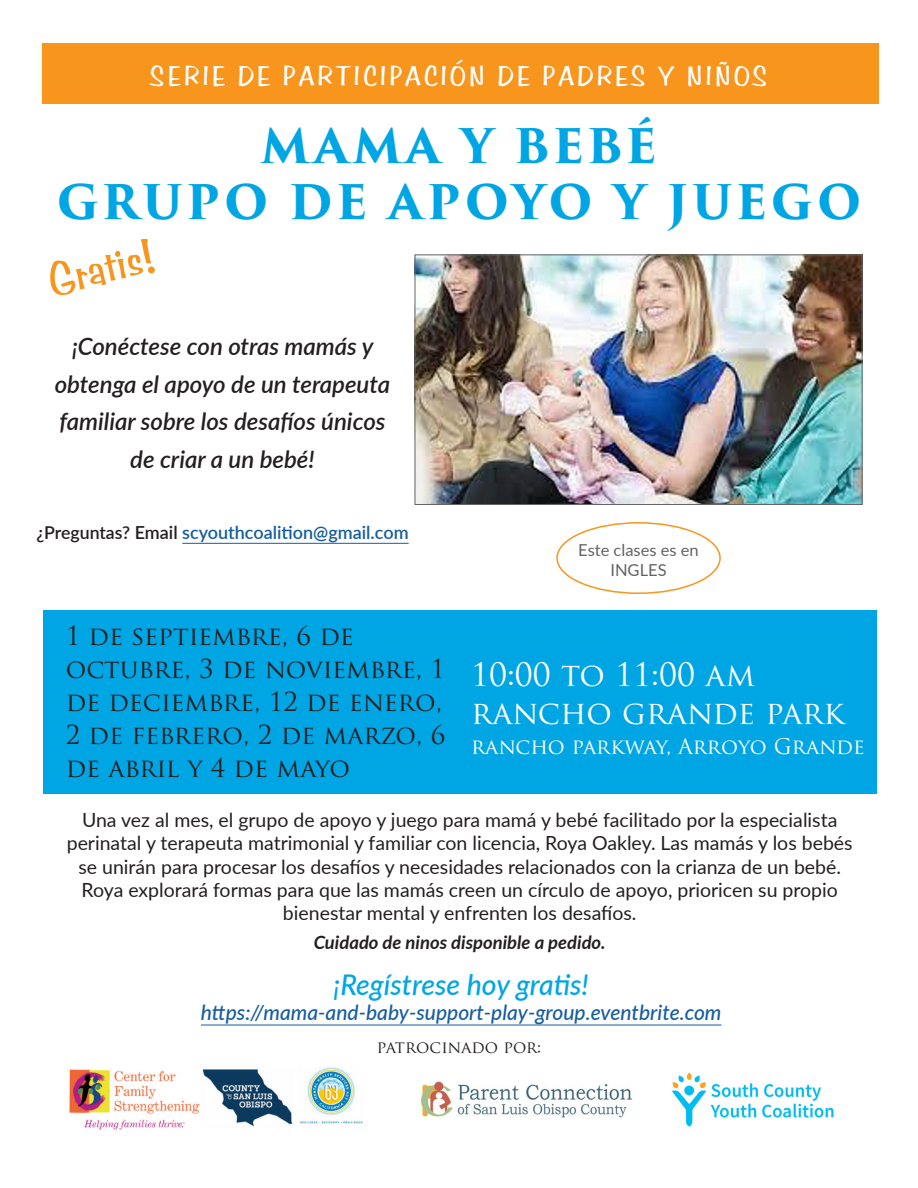
<style>
.page{position:relative;width:918px;height:1188px;background:#fff}
.page>*{position:absolute;margin:0;border:0;box-sizing:border-box;transform-origin:0 0}
.t1{font:700 46.5px "Trajan Pro 3";letter-spacing:.075em;color:#00a6e4}
.t2{font:46.5px "Benguiat Frisky ATT";color:#f7951d}
.t3{font:31.5px/37.8px "Trajan Pro";color:#fff}
.t4{font:italic 500 28.5px "Lato";color:#00a6e4}
.t5{font:27px "Benguiat Frisky ATT";letter-spacing:.09em;color:#fff;scale:1.04 1}
.t6{font:25.5px/33px "Trajan Pro";color:#231f20}
.t7{font:italic 600 24px/37.5px "Lato";color:#231f20;text-align:center}
.t8{font:italic 500 21px "Lato";color:#175d9e}
.t9{font:21px "Trajan Pro";color:#fff}
.t10{font:19.5px/23.4px "Lato";color:#231f20;text-align:center}
.t11{font:italic 700 18.45px "Lato";color:#231f20}
.t12{font:600 18px "Lato";color:#175d9e}
.t13{font:16.5px/19.8px "Lato";color:#636366;text-align:center}
.t14{font:16.5px "Trajan Pro";color:#231f20}
.s1{font-size:17.7px;color:#231f20}
.s2{color:#231f20}
</style>
<div class="page">
<div style="left:42px;top:44px;width:837px;height:60px;background:#f7951d"></div>
<hr style="left:182px;top:543px;width:227px;height:1px;background:#175d9e">
<div style="left:43px;top:610px;width:834px;height:184px;background:#00a6e4"></div>
<hr style="left:201px;top:1025px;width:521px;height:1px;background:#175d9e">
<img style="left:69px;top:1067px;width:294px;height:63px">
<img style="left:421px;top:1081px;width:212px;height:37px">
<img style="left:672px;top:1072px;width:162px;height:55px">
<div style="left:556px;top:522px;width:165px;height:72px;border:2px solid #f7951d;border-radius:50%"></div>
<img style="left:417px;top:257px;width:443px;height:246px">
<div style="left:415px;top:255px;width:447px;height:250px;border:1px solid #656568"></div>
<p class="t5" style="left:150px;top:59px;width:595px">SERIE DE PARTICIPACIÓN DE PADRES Y NIÑOS</p>
<p class="t1" style="left:261px;top:112px;width:398px">MAMA Y BEBÉ</p>
<p class="t1" style="left:57px;top:168px;width:806px">GRUPO DE APOYO Y JUEGO</p>
<p class="t2" style="left:41px;top:253px;width:110px;rotate:-14deg">Gratis!</p>
<p class="t7" style="left:55px;top:327px;width:337px">¡Conéctese con otras mamás y obtenga el apoyo de un terapeuta familiar sobre los desafíos únicos de criar a un bebé!</p>
<p class="t12" style="left:36px;top:520px;width:374px"><span class="s1">¿Preguntas?</span> <span class="s2">Email</span> scyouthcoalition@gmail.com</p>
<p class="t6" style="left:66px;top:619px;width:381px">1 de septiembre, 6 de octubre, 3 de noviembre, 1 de deciembre, 12 de enero,<br>2 de febrero, 2 de marzo, 6 de abril y 4 de mayo</p>
<p class="t13" style="left:578px;top:540px;width:122px">Este clases es en<br>INGLES</p>
<p class="t3" style="left:471px;top:655px;width:375px">10:00 to 11:00 am rancho grande park</p>
<p class="t9" style="left:471px;top:733px;width:395px">rancho parkway, Arroyo Grande</p>
<p class="t10" style="left:67px;top:807px;width:787px">Una vez al mes, el grupo de apoyo y juego para mamá y bebé facilitado por la especialista perinatal y terapeuta matrimonial y familiar con licencia, Roya Oakley. Las mamás y los bebés se unirán para procesar los desafíos y necesidades relacionados con la crianza de un bebé.<br>Roya explorará formas para que las mamás creen un círculo de apoyo, prioricen su propio bienestar mental y enfrenten los desafíos.</p>
<p class="t11" style="left:314px;top:929px;width:294px">Cuidado de ninos disponible a pedido.</p>
<p class="t4" style="left:334px;top:964px;width:257px">¡Regístrese hoy gratis!</p>
<p class="t8" style="left:201px;top:997px;width:522px">https://mama-and-baby-support-play-group.eventbrite.com</p>
<p class="t14" style="left:377px;top:1036px;width:166px">patrocinado por:</p>
</div>
